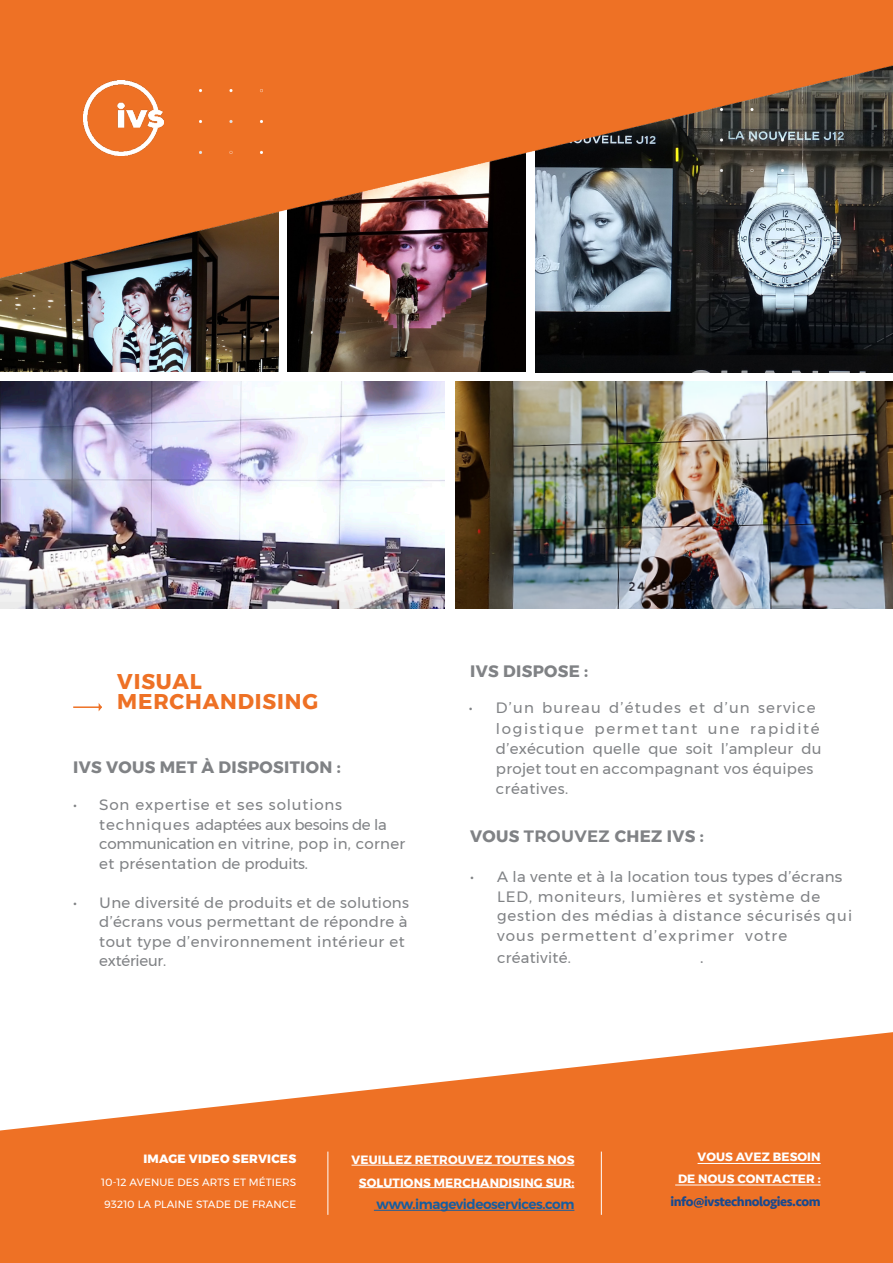
<style>
.page{position:relative;width:893px;height:1263px;background:#fff}
.page>*{position:absolute;margin:0;border:0;box-sizing:border-box;transform-origin:0 0}
.t1{font:700 21.3px/20.1px "Montserrat";letter-spacing:.04em;color:#ee7125}
.t2{font:700 16.5px "Montserrat";letter-spacing:.02em;color:#808285}
.t3{font:16.5px "Montserrat";color:#808285}
.t4{font:15px/19.5px "Montserrat";letter-spacing:.02em;color:#808285}
.t5{font:15px/19.5px "Montserrat";letter-spacing:-.015em;color:#808285}
.t6{font:15px "Montserrat";letter-spacing:.055em;color:#808285}
.t7{font:15px "Montserrat";letter-spacing:.06em;color:#808285}
.t8{font:15px "Montserrat";letter-spacing:.11em;color:#808285}
.t9{font:15px "Montserrat";letter-spacing:.075em;color:#808285}
.t10{font:15px "Montserrat";letter-spacing:.08em;color:#808285}
.t11{font:600 13.5px "Montserrat";letter-spacing:-.03em;color:#175d9e}
.t12{font:700 13.5px "Seravek";letter-spacing:-.03em;color:#1a498d}
.t13{font:700 12px/22.5px "Montserrat";letter-spacing:.01em;color:#fff;text-align:right}
.t14{font:800 12px "Montserrat";letter-spacing:.02em;color:#fff}
.t15{font:10.5px "Montserrat";letter-spacing:.01em;color:#fff}
.s1{font-weight:500}
</style>
<div class="page">
<svg style="left:0;top:1032px;width:893px;height:231px;fill:#ee7125"></svg>
<img style="left:536px;top:285px;width:357px;height:87px">
<img style="left:0;top:381px;width:444px;height:228px">
<img style="left:288px;top:285px;width:238px;height:87px">
<img style="left:0;top:285px;width:279px;height:87px">
<img style="left:0;top:0;width:893px;height:285px">
<img style="left:721px;top:109px;width:63px;height:63px">
<img style="left:84px;top:81px;width:79px;height:75px">
<img style="left:456px;top:381px;width:437px;height:228px">
<hr style="left:73px;top:706px;width:29px;height:2px;background:#ee7125">
<svg style="left:99px;top:703px;width:3px;height:8px"></svg>
<div style="left:200px;top:90px;width:63px;height:63px;background:#ee7125"></div>
<hr style="left:352px;top:1165px;width:222px;height:1px;background:#fff">
<hr style="left:359px;top:1187px;width:215px;height:1px;background:#fff">
<hr style="left:374px;top:1210px;width:200px;height:1px;background:#175d9e">
<hr style="left:328px;top:1151px;width:1px;height:64px;background:#fff">
<hr style="left:601px;top:1151px;width:1px;height:64px;background:#fff">
<hr style="left:697px;top:1163px;width:124px;height:1px;background:#fff">
<hr style="left:675px;top:1185px;width:146px;height:1px;background:#fff">
<p class="t1" style="left:117px;top:671px;width:202px">VISUAL<br>MERCHANDISING</p>
<p class="t2" style="left:73px;top:753px;width:269px">IVS VOUS MET À DISPOSITION :</p>
<p class="t6" style="left:99px;top:793px;width:244px"><span class="s1">S</span>on expertise et <span class="s1">ses</span> solutions</p>
<p class="t4" style="left:73px;top:795px;width:5px">•</p>
<p class="t4" style="left:73px;top:892px;width:5px">•</p>
<p class="t5" style="left:99px;top:814px;width:308px">techniques adaptées aux besoins de la communication en vitrine, pop in, corner et présentation de produits.</p>
<p class="t4" style="left:99px;top:892px;width:311px"><span class="s1">U</span>ne diversité de produits et de solutions</p>
<p class="t4" style="left:99px;top:912px;width:310px">d’écrans vous permettant de répondre à tout type d’environnement intérieur et extérieur.</p>
<p class="t2" style="left:470px;top:657px;width:120px">IVS DISPOSE :</p>
<p class="t4" style="left:469px;top:698px;width:5px">•</p>
<p class="t4" style="left:496px;top:698px;width:40px">D’un</p>
<p class="t4" style="left:542px;top:698px;width:60px">bureau</p>
<p class="t4" style="left:609px;top:698px;width:74px">d’études</p>
<p class="t4" style="left:689px;top:698px;width:17px">et</p>
<p class="t4" style="left:713px;top:698px;width:38px">d’un</p>
<p class="t10" style="left:758px;top:696px;width:59px">service</p>
<p class="t8" style="left:496px;top:717px;width:90px">logistique</p>
<p class="t8" style="left:595px;top:717px;width:104px">permettant</p>
<p class="t4" style="left:708px;top:718px;width:33px">une</p>
<p class="t8" style="left:750px;top:717px;width:71px">rapidité</p>
<p class="t4" style="left:496px;top:738px;width:319px;line-height:20.2px">d’exécution<br>projet tout en accompagnant vos équipes créatives.</p>
<p class="t2" style="left:470px;top:822px;width:235px">VOUS TROUVEZ CHEZ IVS :</p>
<p class="t4" style="left:497px;top:866px;width:347px"><span class="s1">A</span> la vente et à la location tou<span class="s1">s</span> type<span class="s1">s</span> d’écran<span class="s1">s</span></p>
<p class="t4" style="left:593px;top:738px;width:49px">quelle</p>
<p class="t4" style="left:721px;top:738px;width:74px">’l ampleur</p>
<p class="t4" style="left:801px;top:738px;width:22px">du</p>
<p class="t4" style="left:686px;top:738px;width:28px">soit</p>
<p class="t4" style="left:648px;top:738px;width:31px">que</p>
<p class="t4" style="left:470px;top:866px;width:5px">•</p>
<p class="t7" style="left:497px;top:885px;width:325px">LED, moniteurs, lumières et système de</p>
<p class="t6" style="left:497px;top:905px;width:357px">gestion des médias à distance sécurisés qui</p>
<p class="t4" style="left:745px;top:926px;width:44px">votre</p>
<p class="t9" style="left:497px;top:924px;width:238px">vous permettent d’exprimer</p>
<p class="t3" style="left:700px;top:944px;width:5px">.</p>
<p class="t4" style="left:497px;top:947px;width:75px">créativité.</p>
<p class="t14" style="left:143px;top:1149px;width:154px">IMAGE VIDEO SERVICES</p>
<p class="t15" style="left:101px;top:1174px;width:197px">10-12 AVENUE DES ARTS ET MÉTIERS</p>
<p class="t15" style="left:104px;top:1196px;width:194px">93210 LA PLAINE STADE DE FRANCE</p>
<p class="t13" style="left:352px;top:1149px;width:224px">VEUILLEZ RETROUVEZ TOUTES NOS<br>SOLUTIONS MERCHANDISING SUR:</p>
<p class="t11" style="left:377px;top:1194px;width:199px">www.imagevideoservices.com</p>
<p class="t13" style="left:678px;top:1146px;width:144px;line-height:21.6px">VOUS AVEZ BESOIN<br>DE NOUS CONTACTER :</p>
<p class="t12" style="left:670px;top:1190px;width:152px">info@ivstechnologies.com</p>
</div>
